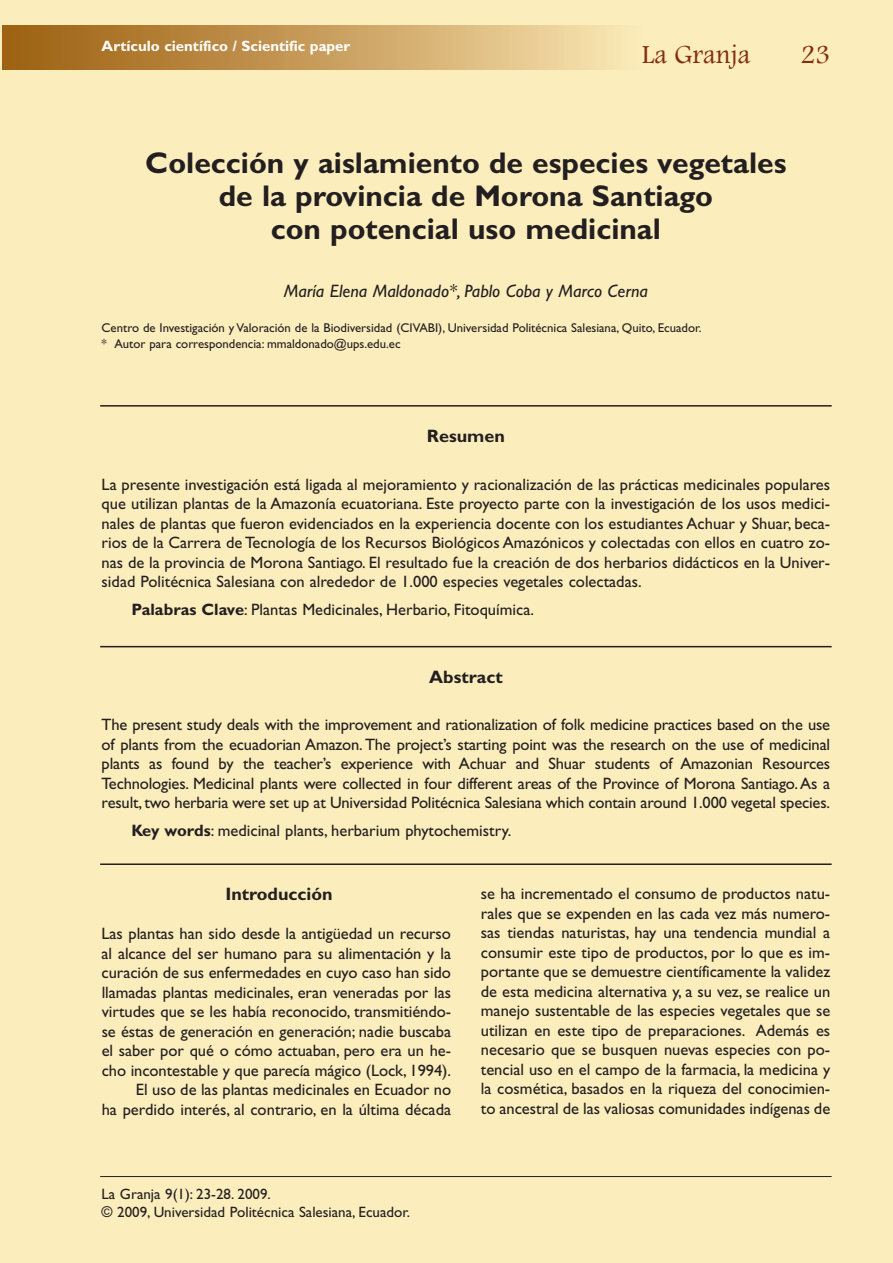
<style>
.page{position:relative;width:893px;height:1263px;background:#fff}
.page>*{position:absolute;margin:0;border:0;box-sizing:border-box;transform-origin:0 0}
.t1{font:700 30px/33px "Gill Sans";color:#231f20;text-align:center}
.t2{font:27px "Footlight MT Light";color:#852f0e}
.t3{font:italic 18px "Gill Sans";color:#231f20}
.t4{font:700 18px "Gill Sans";color:#231f20}
.t5{font:16.5px/19.5px "Gill Sans";letter-spacing:-.005em;color:#231f20;text-align:justify}
.t6{font:15px/18px "Gill Sans";color:#231f20}
.t7{font:700 15px "Gill Sans";color:#fff}
.t8{font:12.75px/15.8px "Gill Sans";color:#231f20}
.s1{font-weight:700}
</style>
<div class="page">
<div style="left:1px;top:0;width:892px;height:1263px;background:#fbedbc"></div>
<hr style="left:100px;top:646px;width:731px;height:1px;background:#231f20">
<hr style="left:100px;top:863px;width:731px;height:2px;background:#231f20">
<hr style="left:100px;top:405px;width:731px;height:1px;background:#231f20">
<hr style="left:100px;top:1176px;width:731px;height:1px;background:#231f20">
<hr style="left:0;top:0;width:1px;height:1263px;background:#fbedbc">
<div style="left:2px;top:26px;width:638px;height:43px;background:linear-gradient(to right,#9a5c0c,#f9e4b2)"></div>
<p class="t7" style="left:102px;top:40px;width:250px">Artículo científico / Scientific paper</p>
<h2 class="t2" style="left:642px;top:44px;width:110px">La Granja</h2>
<h2 class="t2" style="left:800px;top:44px;width:31px">23</h2>
<h1 class="t1" style="left:145px;top:149px;width:643px">Colección y aislamiento de especies vegetales de la provincia de Morona Santiago<br>con potencial uso medicinal</h1>
<p class="t3" style="left:284px;top:284px;width:365px">María Elena Maldonado*, Pablo Coba y Marco Cerna</p>
<p class="t8" style="left:102px;top:321px;width:601px">Centro de Investigación y Valoración de la Biodiversidad (CIVABI), Universidad Politécnica Salesiana, Quito, Ecuador. * Autor para correspondencia: mmaldonado@ups.edu.ec</p>
<p class="t4" style="left:427px;top:429px;width:79px">Resumen</p>
<p class="t5" style="left:102px;top:476px;width:730px">La presente investigación está ligada al mejoramiento y racionalización de las prácticas medicinales populares que utilizan plantas de la Amazonía ecuatoriana. Este proyecto parte con la investigación de los usos medici&shy;nales de plantas que fueron evidenciados en la experiencia docente con los estudiantes Achuar y Shuar, beca&shy;rios de la Carrera de Tecnología de los Recursos Biológicos Amazónicos y colectadas con ellos en cuatro zo&shy;nas de la provincia de Morona Santiago. El resultado fue la creación de dos herbarios didácticos en la Univer&shy;sidad Politécnica Salesiana con alrededor de 1.000 especies vegetales colectadas.</p>
<p class="t5" style="left:131px;top:601px;width:404px"><span class="s1">Palabras Clave</span>: Plantas Medicinales, Herbario, Fitoquímica.</p>
<p class="t4" style="left:429px;top:670px;width:75px">Abstract</p>
<p class="t5" style="left:102px;top:716px;width:730px">The present study deals with the improvement and rationalization of folk medicine practices based on the use of plants from the ecuadorian Amazon.The project’s starting point was the research on the use of medicinal plants as found by the teacher’s experience with Achuar and Shuar students of Amazonian Resources Technologies. Medicinal plants were collected in four different areas of the Province of Morona Santiago.As a result, two herbaria were set up at Universidad Politécnica Salesiana which contain around 1.000 vegetal species.</p>
<p class="t5" style="left:131px;top:822px;width:381px"><span class="s1">Key words</span>: medicinal plants, herbarium phytochemistry.</p>
<p class="t4" style="left:225px;top:887px;width:109px">Introducción</p>
<p class="t5" style="left:102px;top:925px;width:351px;text-align:right">Las plantas han sido desde la antigüedad un recurso al alcance del ser humano para su alimentación y la curación de sus enfermedades en cuyo caso han sido llamadas plantas medicinales, eran veneradas por las virtudes que se les había reconocido, transmitiéndo&shy;se éstas de generación en generación; nadie buscaba el saber por qué o cómo actuaban, pero era un he&shy;cho incontestable y que parecía mágico (Lock, 1994).<br>El uso de las plantas medicinales en Ecuador no<br>ha perdido interés, al contrario, en la última década</p>
<p class="t6" style="left:102px;top:1186px;width:310px">La Granja 9(1): 23-28. 2009.<br>© 2009, Universidad Politécnica Salesiana, Ecuador.</p>
<p class="t5" style="left:481px;top:885px;width:351px">se ha incrementado el consumo de productos natu&shy;rales que se expenden en las cada vez más numero&shy;sas tiendas naturistas, hay una tendencia mundial a consumir este tipo de productos, por lo que es im&shy;portante que se demuestre científicamente la validez de esta medicina alternativa y, a su vez, se realice un manejo sustentable de las especies vegetales que se utilizan en este tipo de preparaciones. Además es necesario que se busquen nuevas especies con po&shy;tencial uso en el campo de la farmacia, la medicina y la cosmética, basados en la riqueza del conocimien&shy;to ancestral de las valiosas comunidades indígenas de</p>
</div>
